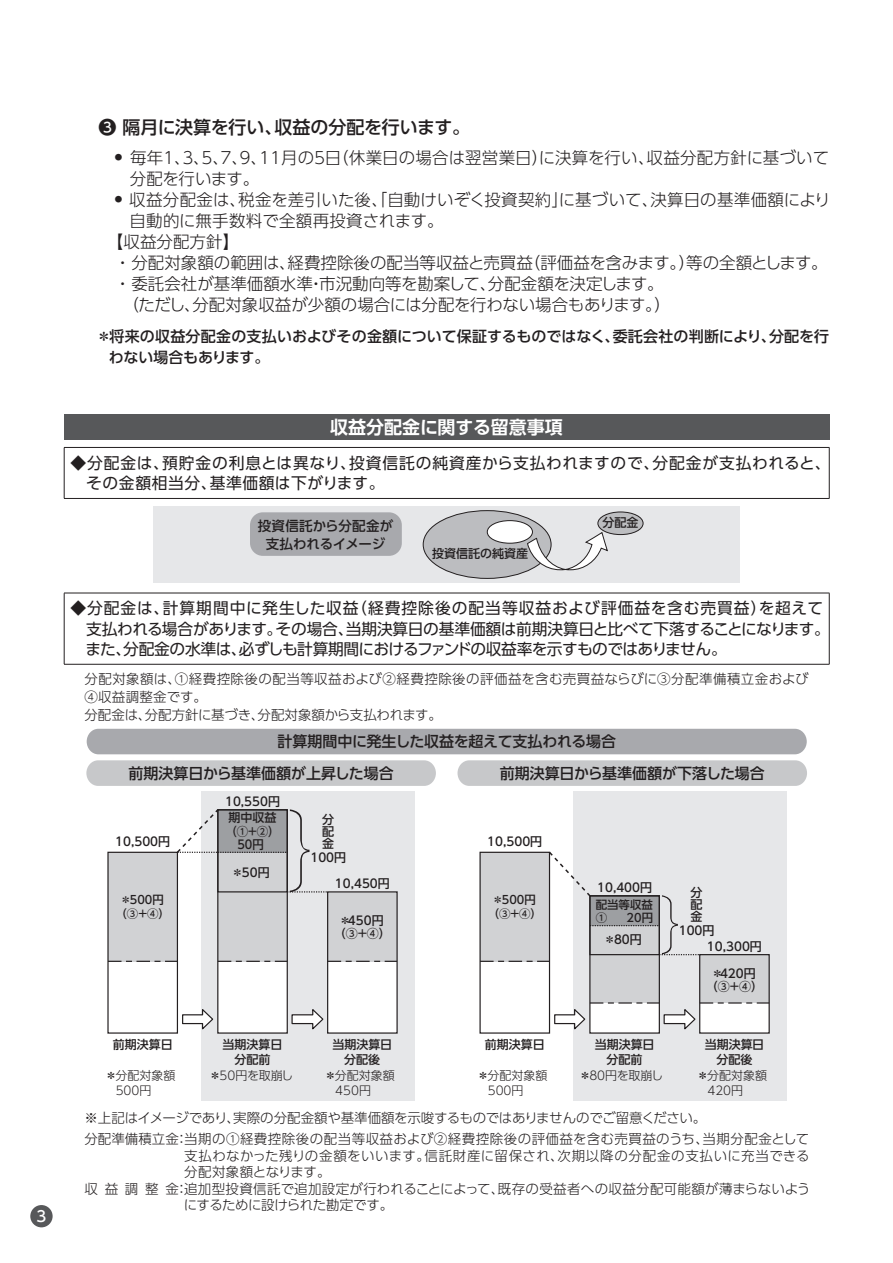
<style>
.page{position:relative;width:893px;height:1263px;background:#fff}
.page>*{position:absolute;margin:0;border:0;box-sizing:border-box;transform-origin:0 0}
.t1{font:500 18px "UD Shin Go Pro";letter-spacing:-.01em;color:#231f20}
.t2{font:700 18px "UD Shin Go Pro De";color:#fff}
.t3{font:300 16.5px/21px "UD Shin Go Pro";color:#231f20}
.t4{font:15.75px/20.2px "UD Shin Go Pro";letter-spacing:-.01em;color:#231f20}
.t5{font:15.75px/20.2px "UD Shin Go Pro";letter-spacing:.04em;color:#231f20}
.t6{font:500 15px/21px "UD Shin Go Pro";color:#231f20}
.t7{font:500 15px "UD Shin Go Pro";color:#fff}
.t8{font:300 13.5px/18px "UD Shin Go Pro";letter-spacing:.015em;color:#231f20}
.t9{font:300 13.5px "UD Shin Go Pro";letter-spacing:.035em;color:#231f20}
.t10{font:500 13.5px/18px "UD Shin Go Pro";letter-spacing:.005em;color:#231f20;text-align:center}
.t11{font:300 13.5px "UD Shin Go Pro";letter-spacing:-.035em;color:#231f20}
.t12{font:300 13.5px "UD Shin Go Pro";letter-spacing:-.02em;color:#231f20}
.t13{font:500 12px/13.5px "UD Shin Go Pro";color:#231f20;text-align:center}
.t14{font:300 12px/15px "UD Shin Go Pro";color:#231f20}
.t15{font:500 11.4px/14.1px "UD Shin Go Pro";color:#231f20;text-align:center}
</style>
<div class="page">
<div style="left:30px;top:1205px;width:23px;height:22px;background:#57585a;border-radius:50%"></div>
<div style="left:64px;top:414px;width:765px;height:26px;background:#57585a"></div>
<hr style="left:64px;top:447px;width:765px;height:1px;background:#231f20">
<hr style="left:64px;top:448px;width:1px;height:50px;background:#231f20">
<hr style="left:829px;top:448px;width:1px;height:50px;background:#231f20">
<hr style="left:64px;top:498px;width:765px;height:1px;background:#231f20">
<hr style="left:64px;top:593px;width:765px;height:1px;background:#231f20">
<hr style="left:64px;top:593px;width:1px;height:71px;background:#231f20">
<hr style="left:829px;top:593px;width:1px;height:71px;background:#231f20">
<hr style="left:64px;top:664px;width:765px;height:1px;background:#231f20">
<div style="left:153px;top:506px;width:587px;height:76px;background:#e6e7e9"></div>
<div style="left:250px;top:512px;width:152px;height:44px;background:#a8a9ad;border-radius:13px"></div>
<div style="left:423px;top:511px;width:128px;height:67px;background:#bcbdc0;border-radius:50%"></div>
<div style="left:598px;top:512px;width:45px;height:23px;background:#bcbdc0;border-radius:50%"></div>
<div style="left:598px;top:512px;width:45px;height:23px;border:1px solid #231f20;border-radius:50%"></div>
<div style="left:487px;top:521px;width:45px;height:22px;background:#fff;border-radius:50%"></div>
<div style="left:487px;top:520px;width:46px;height:23px;border:1px solid #231f20;border-radius:50%"></div>
<svg style="left:526px;top:531px;width:82px;height:40px"></svg>
<div style="left:87px;top:729px;width:720px;height:25px;background:#a8a9ad;border-radius:12px"></div>
<div style="left:86px;top:760px;width:350px;height:26px;background:#c7c8ca;border-radius:12px"></div>
<div style="left:457px;top:760px;width:350px;height:26px;background:#c7c8ca;border-radius:12px"></div>
<div style="left:201px;top:792px;width:214px;height:309px;background:#e6e7e9"></div>
<div style="left:218px;top:892px;width:69px;height:141px;background:#fff"></div>
<div style="left:328px;top:892px;width:69px;height:141px;background:#fff"></div>
<div style="left:218px;top:810px;width:69px;height:151px;background:#d1d2d4"></div>
<svg style="left:219px;top:961px;width:67px;height:1px"></svg>
<div style="left:108px;top:852px;width:69px;height:109px;background:#d1d2d4"></div>
<svg style="left:109px;top:961px;width:67px;height:1px"></svg>
<div style="left:217px;top:809px;width:71px;height:225px;border:1px solid #231f20"></div>
<div style="left:107px;top:852px;width:71px;height:182px;border:1px solid #231f20"></div>
<div style="left:328px;top:892px;width:69px;height:69px;background:#d1d2d4"></div>
<div style="left:327px;top:891px;width:71px;height:143px;border:1px solid #231f20"></div>
<svg style="left:182px;top:1009px;width:32px;height:21px"></svg>
<svg style="left:291px;top:1009px;width:33px;height:21px"></svg>
<svg style="left:175px;top:809px;width:153px;height:83px"></svg>
<svg style="left:328px;top:961px;width:69px;height:1px"></svg>
<div style="left:573px;top:792px;width:214px;height:309px;background:#e6e7e9"></div>
<div style="left:700px;top:955px;width:69px;height:78px;background:#fff"></div>
<div style="left:700px;top:955px;width:69px;height:48px;background:#d1d2d4"></div>
<div style="left:590px;top:896px;width:69px;height:107px;background:#d1d2d4"></div>
<div style="left:480px;top:852px;width:69px;height:109px;background:#d1d2d4"></div>
<svg style="left:481px;top:961px;width:67px;height:1px"></svg>
<div style="left:589px;top:895px;width:71px;height:139px;border:1px solid #231f20"></div>
<div style="left:479px;top:852px;width:71px;height:182px;border:1px solid #231f20"></div>
<div style="left:699px;top:954px;width:71px;height:80px;border:1px solid #231f20"></div>
<svg style="left:554px;top:1002px;width:215px;height:28px"></svg>
<svg style="left:547px;top:851px;width:153px;height:104px"></svg>
<p class="t7" style="left:37px;top:1204px;width:11px">3</p>
<p class="t1" style="left:98px;top:113px;width:373px">❸ 隔月に決算を行い、収益の分配を行います。</p>
<p class="t3" style="left:130px;top:146px;width:701px;text-indent:-15px"><sup>●</sup> 毎年１、３、５、７、９、11月の５日（休業日の場合は翌営業日）に決算を行い、収益分配方針に基づいて分配を行います。</p>
<p class="t3" style="left:115px;top:188px;width:717px"><sup>●</sup> 収益分配金は、税金を差引いた後、「自動けいぞく投資契約」に基づいて、決算日の基準価額により</p>
<p class="t3" style="left:130px;top:209px;width:315px">自動的に無手数料で全額再投資されます。</p>
<p class="t3" style="left:107px;top:230px;width:134px">【収益分配方針】</p>
<p class="t3" style="left:114px;top:251px;width:715px">・ 分配対象額の範囲は、経費控除後の配当等収益と売買益（評価益を含みます。）等の全額とします。</p>
<p class="t3" style="left:114px;top:272px;width:551px">・ 委託会社が基準価額水準・市況動向等を勘案して、分配金額を決定します。</p>
<p class="t3" style="left:122px;top:293px;width:550px">（ただし、分配対象収益が少額の場合には分配を行わない場合もあります。）</p>
<p class="t6" style="left:109px;top:326px;width:722px;text-indent:-12px">＊将来の収益分配金の支払いおよびその金額について保証するものではなく、委託会社の判断により、分配を行わない場合もあります。</p>
<p class="t2" style="left:330px;top:412px;width:234px">収益分配金に関する留意事項</p>
<p class="t5" style="left:86px;top:452px;width:746px;text-indent:-16px">◆分配金は、預貯金の利息とは異なり、投資信託の純資産から支払われますので、分配金が支払われると、その金額相当分、基準価額は下がります。</p>
<p class="t10" style="left:258px;top:516px;width:137px">投資信託から分配金が支払われるイメージ</p>
<p class="t13" style="left:602px;top:516px;width:37px">分配金</p>
<p class="t13" style="left:432px;top:547px;width:98px">投資信託の純資産</p>
<p class="t4" style="left:86px;top:598px;width:746px;text-indent:-15px">◆分配金は、計算期間中に発生した収益（経費控除後の配当等収益および評価益を含む売買益）を超えて支払われる場合があります。その場合、当期決算日の基準価額は前期決算日と比べて下落することになります。また、分配金の水準は、必ずしも計算期間におけるファンドの収益率を示すものではありません。</p>
<p class="t8" style="left:84px;top:669px;width:726px">分配対象額は、①経費控除後の配当等収益および②経費控除後の評価益を含む売買益ならびに③分配準備積立金および<br>④収益調整金です。<br>分配金は、分配方針に基づき、分配対象額から支払われます。</p>
<p class="t6" style="left:129px;top:725px;width:489px;line-height:31.5px;text-indent:149px">計算期間中に発生した収益を超えて支払われる場合前期決算日から基準価額が上昇した場合</p>
<p class="t6" style="left:500px;top:762px;width:267px">前期決算日から基準価額が下落した場合</p>
<p class="t13" style="left:115px;top:834px;width:56px">10,500円</p>
<p class="t15" style="left:116px;top:892px;width:56px">＊500円（③＋④）</p>
<p class="t13" style="left:113px;top:1037px;width:61px">前期決算日</p>
<p class="t13" style="left:225px;top:794px;width:56px">10,550円</p>
<p class="t13" style="left:225px;top:811px;width:56px">期中収益（①+②）<br>50円</p>
<p class="t13" style="left:232px;top:865px;width:40px">＊50円</p>
<p class="t13" style="left:322px;top:813px;width:13px;line-height:11.9px;text-align:justify">分配金</p>
<p class="t13" style="left:311px;top:850px;width:37px">100円</p>
<p class="t13" style="left:335px;top:876px;width:56px">10,450円</p>
<p class="t13" style="left:334px;top:913px;width:59px">＊450円（③＋④）</p>
<p class="t13" style="left:223px;top:1037px;width:61px;line-height:15px">当期決算日分配前</p>
<p class="t13" style="left:333px;top:1037px;width:61px;line-height:15px">当期決算日分配後</p>
<p class="t14" style="left:116px;top:1067px;width:61px;text-indent:-11px">＊分配対象額<br>500円</p>
<p class="t14" style="left:335px;top:1067px;width:61px;text-indent:-11px">＊分配対象額<br>450円</p>
<p class="t14" style="left:209px;top:1067px;width:86px">＊50円を取崩し</p>
<p class="t13" style="left:487px;top:834px;width:56px">10,500円</p>
<p class="t15" style="left:488px;top:892px;width:56px">＊500円（③＋④）</p>
<p class="t13" style="left:485px;top:1037px;width:61px">前期決算日</p>
<p class="t13" style="left:597px;top:880px;width:56px">10,400円</p>
<p class="t15" style="left:596px;top:898px;width:59px;line-height:12.6px;text-align:left">配当等収益<br>①　 20円</p>
<p class="t13" style="left:604px;top:933px;width:40px">＊80円</p>
<p class="t13" style="left:691px;top:886px;width:13px;line-height:11.9px;text-align:justify">分配金</p>
<p class="t13" style="left:679px;top:923px;width:37px">100円</p>
<p class="t13" style="left:707px;top:939px;width:56px">10,300円</p>
<p class="t13" style="left:706px;top:966px;width:59px">＊420円（③＋④）</p>
<p class="t13" style="left:595px;top:1037px;width:61px;line-height:15px">当期決算日分配前</p>
<p class="t13" style="left:705px;top:1037px;width:61px;line-height:15px">当期決算日分配後</p>
<p class="t14" style="left:488px;top:1067px;width:61px;text-indent:-11px">＊分配対象額<br>500円</p>
<p class="t14" style="left:707px;top:1067px;width:61px;text-indent:-11px">＊分配対象額<br>420円</p>
<p class="t14" style="left:579px;top:1067px;width:86px">＊80円を取崩し</p>
<p class="t8" style="left:84px;top:1107px;width:726px;line-height:21px">※上記はイメージであり、実際の分配金額や基準価額を示唆するものではありませんのでご留意ください。<br>分配準備積立金：当期の①経費控除後の配当等収益および②経費控除後の評価益を含む売買益のうち、当期分配金として</p>
<p class="t9" style="left:184px;top:1145px;width:627px">支払わなかった残りの金額をいいます。信託財産に留保され、次期以降の分配金の支払いに充当できる</p>
<p class="t12" style="left:184px;top:1161px;width:148px">分配対象額となります。</p>
<p class="t8" style="left:84px;top:1179px;width:727px">収益調整金：追加型投資信託で追加設定が行われることによって、既存の受益者への収益分配可能額が薄まらないよう</p>
<p class="t11" style="left:184px;top:1194px;width:211px">にするために設けられた勘定です。</p>
</div>
